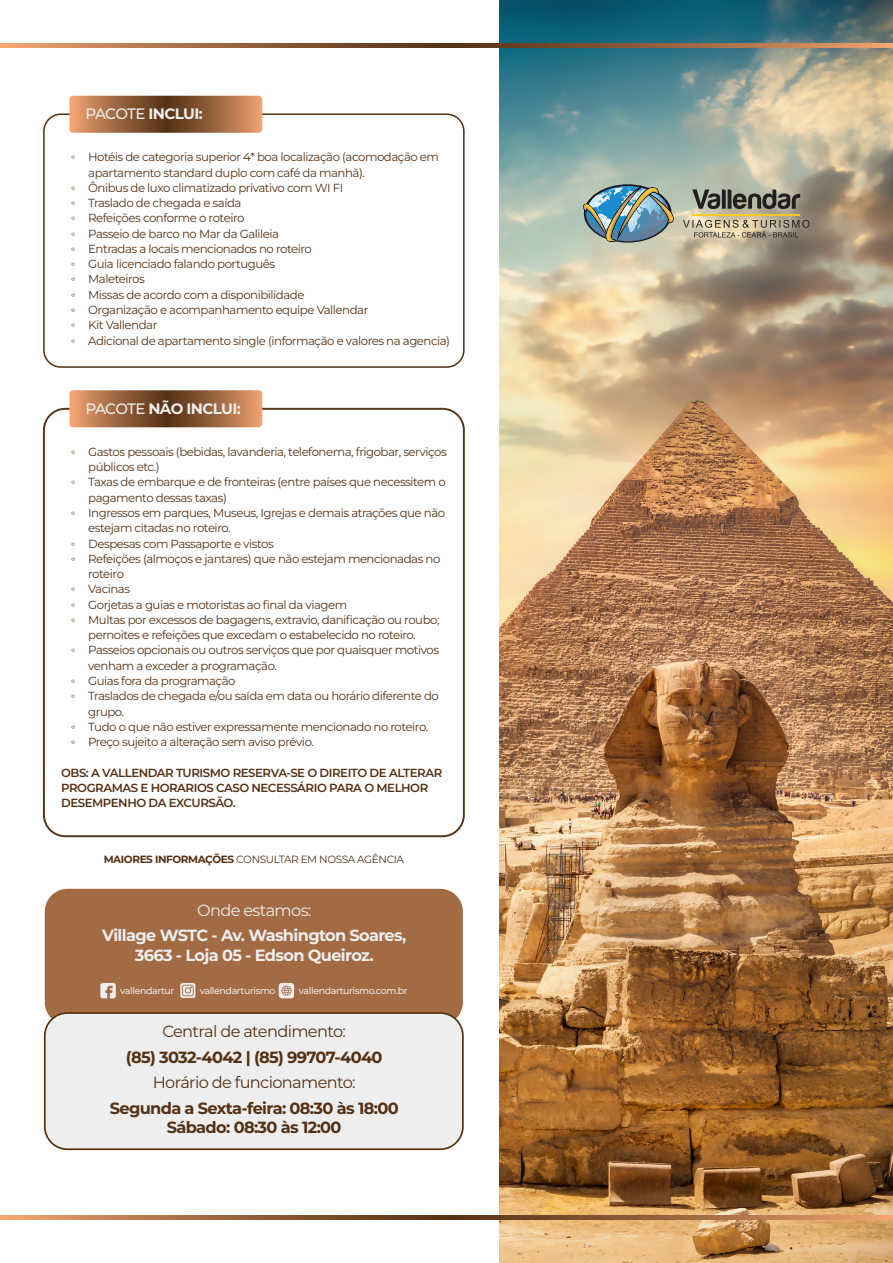
<style>
.page{position:relative;width:893px;height:1263px;background:#fff}
.page>*{position:absolute;margin:0;border:0;box-sizing:border-box;transform-origin:0 0}
.t1{font:700 16.2px/19.4px "Montserrat";letter-spacing:-.04em;color:#553114;text-align:center}
.t2{font:700 16.2px/19.4px "Montserrat";letter-spacing:-.04em;color:#edeeed;text-align:center}
.t3{font:16.2px "Montserrat";letter-spacing:-.04em;color:#553114}
.t4{font:16.2px "Montserrat";letter-spacing:-.04em;color:#edeeed}
.t5{font:700 15px "Montserrat";letter-spacing:-.04em;color:#edeeed}
.t6{font:11.7px "Montserrat";letter-spacing:-.04em;color:#553114}
.t7{font:600 11.7px/15.3px "Montserrat";letter-spacing:-.04em;color:#553114}
.t8{font:10.5px "Montserrat";letter-spacing:-.04em;color:#553114}
.t9{font:500 9.45px "Montserrat";letter-spacing:-.04em;color:#ebe5e2}
.s1{font-weight:500}
.s2{font-family:"Times New Roman"}
.s3{font-weight:700}
</style>
<div class="page">
<div style="left:43px;top:113px;width:422px;height:255px;border:2px solid #553213;border-radius:17px"></div>
<svg style="left:69px;top:96px;width:193px;height:37px;background:#9e6842"></svg>
<div style="left:45px;top:889px;width:418px;height:136px;background:#a26b44;border-radius:23px"></div>
<div style="left:45px;top:1013px;width:418px;height:136px;background:#edeeed;border-radius:23px"></div>
<div style="left:44px;top:1012px;width:420px;height:138px;border:2px solid #553213;border-radius:23px"></div>
<svg style="left:100px;top:983px;width:16px;height:15px"></svg>
<svg style="left:180px;top:983px;width:15px;height:15px"></svg>
<svg style="left:279px;top:983px;width:15px;height:15px"></svg>
<div style="left:43px;top:408px;width:422px;height:429px;border:2px solid #553213;border-radius:21px"></div>
<svg style="left:69px;top:390px;width:193px;height:37px;background:#9e6842"></svg>
<img style="left:500px;top:0;width:393px;height:1263px">
<img style="left:583px;top:186px;width:227px;height:60px">
<svg style="left:0;top:1215px;width:893px;height:5px;background:#9d6640"></svg>
<svg style="left:0;top:43px;width:893px;height:4px;background:#9d6640"></svg>
<p class="t5" style="left:85px;top:104px;width:119px"><span class="s1">PACOTE</span> INCLUI:</p>
<p class="t6" style="left:71px;top:149px;width:369px"><span class="s2">◦</span> Hotéis de categoria superior 4* boa localização (acomodação em</p>
<p class="t6" style="left:88px;top:165px;width:278px">apartamento standard duplo com café da manhã).</p>
<p class="t6" style="left:71px;top:180px;width:274px"><span class="s2">◦</span> Ônibus de luxo climatizado privativo com WI FI</p>
<p class="t6" style="left:71px;top:195px;width:172px"><span class="s2">◦</span> Traslado de chegada e saída</p>
<p class="t6" style="left:71px;top:210px;width:175px"><span class="s2">◦</span> Refeições conforme o roteiro</p>
<p class="t6" style="left:71px;top:226px;width:209px"><span class="s2">◦</span> Passeio de barco no Mar da Galileia</p>
<p class="t6" style="left:71px;top:241px;width:242px"><span class="s2">◦</span> Entradas a locais mencionados no roteiro</p>
<p class="t6" style="left:71px;top:256px;width:205px"><span class="s2">◦</span> Guia licenciado falando português</p>
<p class="t6" style="left:71px;top:272px;width:75px"><span class="s2">◦</span> Maleteiros</p>
<p class="t6" style="left:71px;top:287px;width:235px"><span class="s2">◦</span> Missas de acordo com a disponibilidade</p>
<p class="t6" style="left:71px;top:302px;width:299px"><span class="s2">◦</span> Organização e acompanhamento equipe Vallendar</p>
<p class="t6" style="left:71px;top:317px;width:88px"><span class="s2">◦</span> Kit Vallendar</p>
<p class="t6" style="left:71px;top:333px;width:380px"><span class="s2">◦</span> Adicional de apartamento single (informação e valores na agencia)</p>
<p class="t5" style="left:85px;top:399px;width:157px"><span class="s1">PACOTE</span> NÃO INCLUI:</p>
<p class="t6" style="left:71px;top:444px;width:377px"><span class="s2">◦</span> Gastos pessoais (bebidas, lavanderia, telefonema, frigobar, serviços</p>
<p class="t6" style="left:88px;top:459px;width:73px">públicos etc.)</p>
<p class="t6" style="left:71px;top:474px;width:376px"><span class="s2">◦</span> Taxas de embarque e de fronteiras (entre países que necessitem o</p>
<p class="t6" style="left:88px;top:490px;width:140px">pagamento dessas taxas)</p>
<p class="t6" style="left:71px;top:505px;width:375px"><span class="s2">◦</span> Ingressos em parques, Museus, Igrejas e demais atrações que não</p>
<p class="t6" style="left:88px;top:520px;width:144px">estejam citadas no roteiro.</p>
<p class="t6" style="left:71px;top:535px;width:204px"><span class="s2">◦</span> Despesas com Passaporte e vistos</p>
<p class="t6" style="left:71px;top:551px;width:371px"><span class="s2">◦</span> Refeições (almoços e jantares) que não estejam mencionadas no</p>
<p class="t6" style="left:88px;top:566px;width:37px">roteiro</p>
<p class="t6" style="left:71px;top:581px;width:60px"><span class="s2">◦</span> Vacinas</p>
<p class="t6" style="left:71px;top:597px;width:277px"><span class="s2">◦</span> Gorjetas a guias e motoristas ao final da viagem</p>
<p class="t6" style="left:71px;top:612px;width:370px"><span class="s2">◦</span> Multas por excessos de bagagens, extravio, danificação ou roubo;</p>
<p class="t6" style="left:88px;top:627px;width:329px">pernoites e refeições que excedam o estabelecido no roteiro.</p>
<p class="t6" style="left:71px;top:642px;width:369px"><span class="s2">◦</span> Passeios opcionais ou outros serviços que por quaisquer motivos</p>
<p class="t6" style="left:88px;top:658px;width:190px">venham a exceder a programação.</p>
<p class="t6" style="left:71px;top:673px;width:166px"><span class="s2">◦</span> Guias fora da programação</p>
<p class="t6" style="left:71px;top:688px;width:369px"><span class="s2">◦</span> Traslados de chegada e/ou saída em data ou horário diferente do</p>
<p class="t6" style="left:88px;top:704px;width:37px">grupo.</p>
<p class="t6" style="left:71px;top:719px;width:358px"><span class="s2">◦</span> Tudo o que não estiver expressamente mencionado no roteiro.</p>
<p class="t6" style="left:71px;top:734px;width:244px"><span class="s2">◦</span> Preço sujeito a alteração sem aviso prévio.</p>
<p class="t7" style="left:61px;top:764px;width:383px">OBS: A VALLENDAR TURISMO RESERVA-SE O DIREITO DE ALTERAR<br>PROGRAMAS E HORARIOS CASO NECESSÁRIO PARA O MELHOR<br>DESEMPENHO DA EXCURSÃO.</p>
<p class="t8" style="left:104px;top:852px;width:302px"><span class="s3">MAIORES INFORMAÇÕES</span> CONSULTAR EM NOSSA AGÊNCIA</p>
<h1 class="t4" style="left:197px;top:899px;width:116px">Onde estamos:</h1>
<h1 class="t2" style="left:102px;top:925px;width:306px">Village WSTC - Av. Washington Soares,<br>3663 - Loja 05 - Edson Queiroz.</h1>
<p class="t9" style="left:120px;top:984px;width:56px">vallendartur</p>
<p class="t9" style="left:200px;top:984px;width:77px">vallendarturismo</p>
<p class="t9" style="left:299px;top:984px;width:110px">vallendarturismo.com.br</p>
<h1 class="t3" style="left:162px;top:1020px;width:185px">Central de atendimento:</h1>
<h1 class="t1" style="left:126px;top:1046px;width:258px">(85) 3032-4042 | (85) 99707-4040</h1>
<h1 class="t3" style="left:153px;top:1071px;width:205px">Horário de funcionamento:</h1>
<h1 class="t1" style="left:110px;top:1098px;width:290px">Segunda a Sexta-feira: 08:30 às 18:00<br>Sábado: 08:30 às 12:00</h1>
</div>
